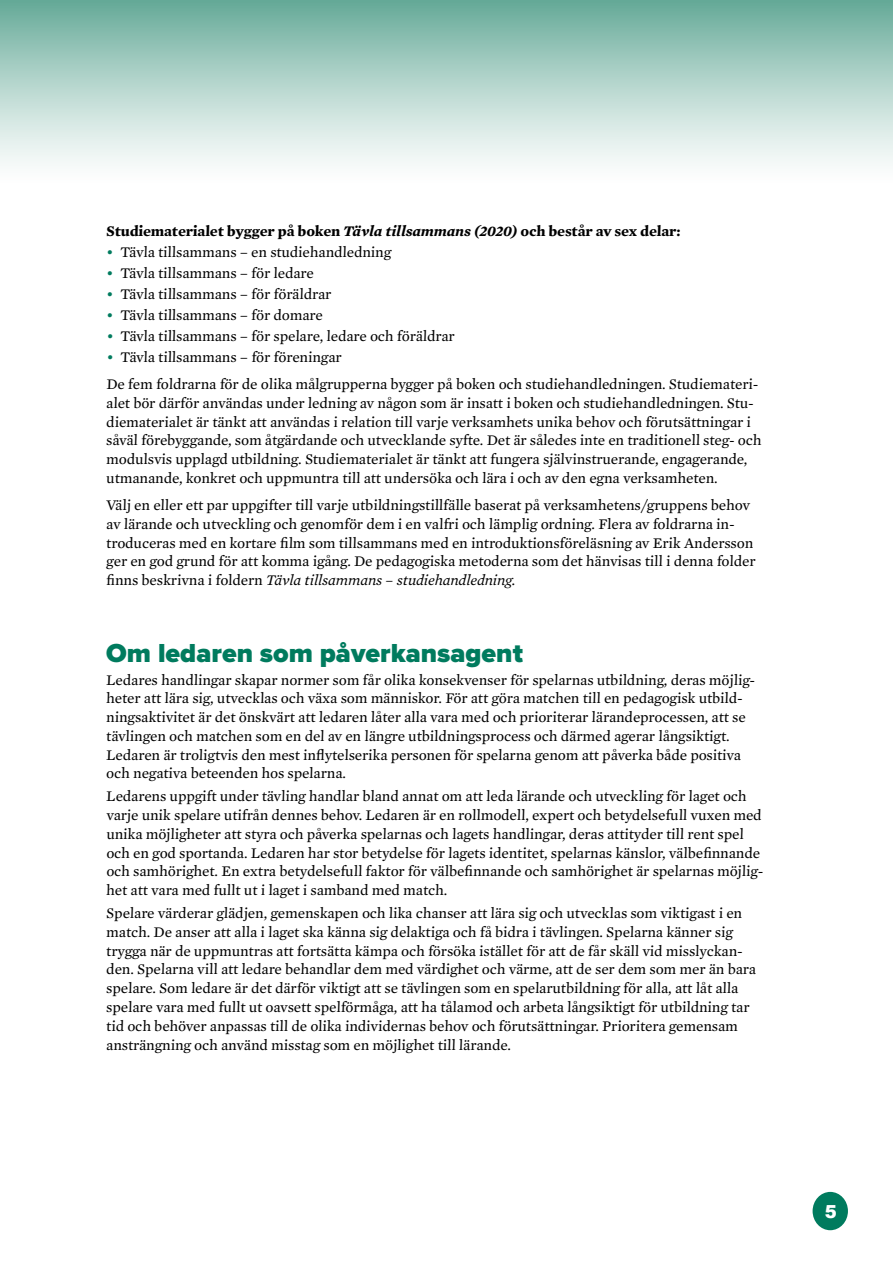
<style>
.page{position:relative;width:893px;height:1263px;background:#fff}
.page>*{position:absolute;margin:0;border:0;box-sizing:border-box;transform-origin:0 0}
.t1{font:900 27px "Proxima Nova";color:#007b5e}
.t2{font:900 18px "Arial";color:#fff}
.t3{font:15px/18.8px "Mercury Text G2";color:#000}
.t4{font:700 15px "Mercury Text G2";color:#000}
.s1{font-style:italic}
.s2{color:#007b5e}
</style>
<div class="page">
<div style="left:813px;top:1192px;width:35px;height:38px;background:#007b5e;border-radius:50%"></div>
<div style="left:0;top:0;width:893px;height:183px;background:linear-gradient(to bottom,#6aac9b,#fff)"></div>
<p class="t4" style="left:106px;top:220px;width:576px">Studiematerialet bygger på boken <span class="s1">Tävla tillsammans (2020)</span> och består av sex delar:</p>
<p class="t3" style="left:106px;top:242px;width:286px"><span class="s2">•</span> Tävla tillsammans – en studiehandledning</p>
<p class="t3" style="left:106px;top:263px;width:210px"><span class="s2">•</span> Tävla tillsammans – för ledare</p>
<p class="t3" style="left:106px;top:284px;width:227px"><span class="s2">•</span> Tävla tillsammans – för föräldrar</p>
<p class="t3" style="left:106px;top:305px;width:219px"><span class="s2">•</span> Tävla tillsammans – för domare</p>
<p class="t3" style="left:106px;top:326px;width:351px"><span class="s2">•</span> Tävla tillsammans – för spelare, ledare och föräldrar</p>
<p class="t3" style="left:106px;top:342px;width:654px;line-height:27.3px"><span class="s2">•</span> Tävla tillsammans – för föreningar<br>De fem foldrarna för de olika målgrupperna bygger på boken och studiehandledningen. Studiemateri-</p>
<p class="t3" style="left:106px;top:393px;width:657px">alet bör därför användas under ledning av någon som är insatt i boken och studiehandledningen. Stu&shy;diematerialet är tänkt att användas i relation till varje verksamhets unika behov och förutsättningar i såväl förebyggande, som åtgärdande och utvecklande syfte. Det är således inte en traditionell steg- och modulsvis upplagd utbildning. Studiematerialet är tänkt att fungera självinstruerande, engagerande, utmanande, konkret och uppmuntra till att undersöka och lära i och av den egna verksamheten.</p>
<p class="t3" style="left:106px;top:495px;width:651px">Välj en eller ett par uppgifter till varje utbildningstillfälle baserat på verksamhetens/gruppens behov av lärande och utveckling och genomför dem i en valfri och lämplig ordning. Flera av foldrarna in&shy;troduceras med en kortare film som tillsammans med en introduktionsföreläsning av Erik Andersson ger en god grund för att komma igång. De pedagogiska metoderna som det hänvisas till i denna folder finns beskrivna i foldern <span class="s1">Tävla tillsammans – studiehandledning.</span></p>
<h1 class="t1" style="left:106px;top:632px;width:418px">Om ledaren som påverkansagent</h1>
<p class="t3" style="left:106px;top:669px;width:651px">Ledares handlingar skapar normer som får olika konsekvenser för spelarnas utbildning, deras möjlig&shy;heter att lära sig, utvecklas och växa som människor. För att göra matchen till en pedagogisk utbild&shy;ningsaktivitet är det önskvärt att ledaren låter alla vara med och prioriterar lärandeprocessen, att se tävlingen och matchen som en del av en längre utbildningsprocess och därmed agerar långsiktigt.<br>Ledaren är troligtvis den mest inflytelserika personen för spelarna genom att påverka både positiva och negativa beteenden hos spelarna.</p>
<p class="t3" style="left:106px;top:786px;width:659px">Ledarens uppgift under tävling handlar bland annat om att leda lärande och utveckling för laget och varje unik spelare utifrån dennes behov. Ledaren är en rollmodell, expert och betydelsefull vuxen med unika möjligheter att styra och påverka spelarnas och lagets handlingar, deras attityder till rent spel och en god sportanda. Ledaren har stor betydelse för lagets identitet, spelarnas känslor, välbefinnande och samhörighet. En extra betydelsefull faktor för välbefinnande och samhörighet är spelarnas möjlig&shy;het att vara med fullt ut i laget i samband med match.</p>
<p class="t3" style="left:106px;top:903px;width:652px">Spelare värderar glädjen, gemenskapen och lika chanser att lära sig och utvecklas som viktigast i en match. De anser att alla i laget ska känna sig delaktiga och få bidra i tävlingen. Spelarna känner sig trygga när de uppmuntras att fortsätta kämpa och försöka istället för att de får skäll vid misslyckan&shy;den. Spelarna vill att ledare behandlar dem med värdighet och värme, att de ser dem som mer än bara spelare. Som ledare är det därför viktigt att se tävlingen som en spelarutbildning för alla, att låt alla spelare vara med fullt ut oavsett spelförmåga, att ha tålamod och arbeta långsiktigt för utbildning tar tid och behöver anpassas till de olika individernas behov och förutsättningar. Prioritera gemensam ansträngning och använd misstag som en möjlighet till lärande.</p>
<p class="t2" style="left:825px;top:1198px;width:14px">5</p>
</div>
